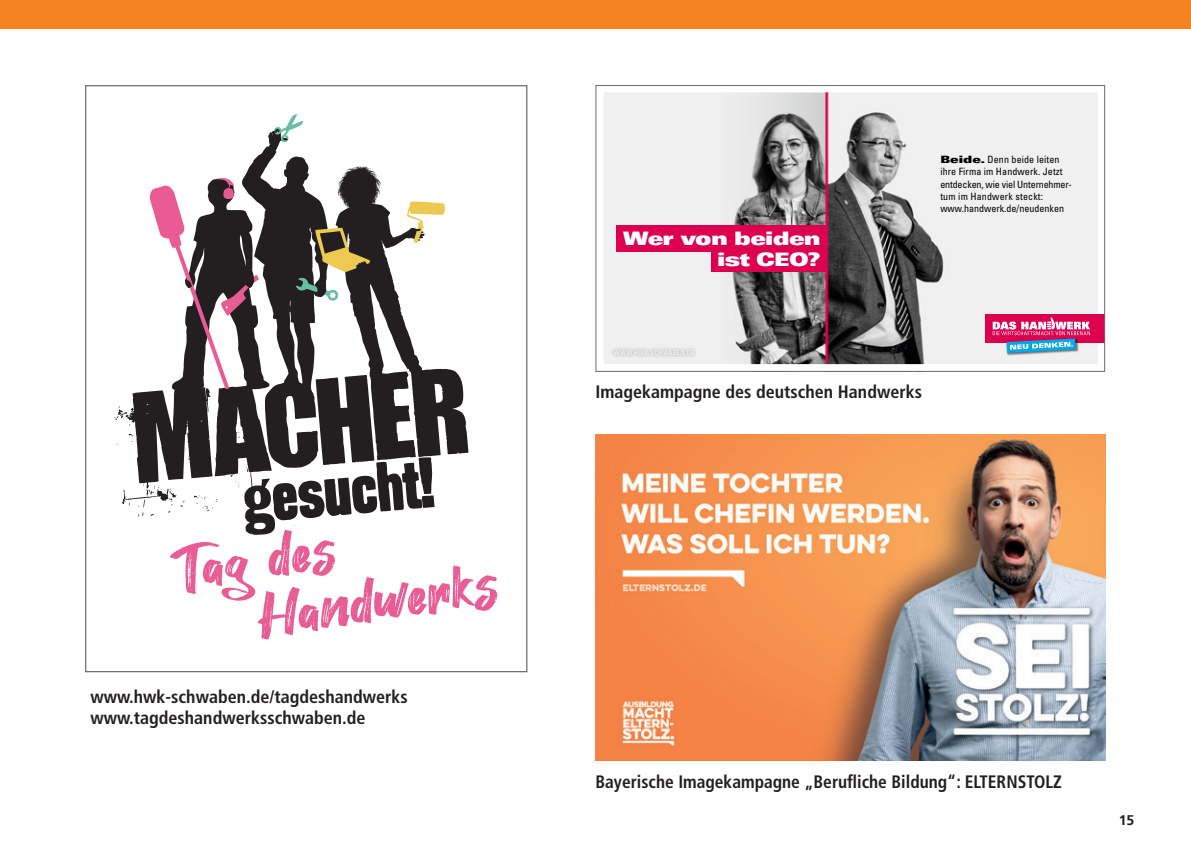
<style>
.page{position:relative;width:1191px;height:851px;background:#fff}
.page>*{position:absolute;margin:0;border:0;box-sizing:border-box;transform-origin:0 0}
.t1{font:18.6px/20.8px "Univers LT Std X Black Ex";letter-spacing:-.04em;color:#fff;text-align:right}
.t2{font:700 condensed 18px/21.6px "Frutiger LT Std";color:#231f20}
.t3{font:700 14px "Frutiger LT Std";color:#231f20}
.t4{font:condensed 10px/12px "Univers LT Std";letter-spacing:.01em;color:#000}
.t5{font:condensed 6.6px "Univers LT Std";letter-spacing:.035em;color:#fff}
.s1{font-family:"Univers LT Std X Black Ex";font-stretch:normal}
</style>
<div class="page">
<div style="left:0;top:0;width:1191px;height:28px;background:#f58220"></div>
<svg style="left:114px;top:115px;width:383px;height:524px"></svg>
<img style="left:604px;top:93px;width:492px;height:270px">
<div style="left:596px;top:85px;width:508px;height:286px;border:7px solid #fff"></div>
<div style="left:616px;top:225px;width:210px;height:26px;background:#dc004f"></div>
<div style="left:711px;top:245px;width:115px;height:27px;background:#dc004f"></div>
<div style="left:985px;top:314px;width:119px;height:28px;background:#dc004f"></div>
<svg style="left:1006px;top:353px;width:72px;height:3px"></svg>
<svg style="left:992px;top:317px;width:99px;height:36px"></svg>
<div style="left:610px;top:345px;width:88px;height:14px;background:#000;opacity:.35"></div>
<div style="left:614px;top:285px;width:49px;height:57px;background:#f0f0f0"></div>
<div style="left:595px;top:85px;width:510px;height:287px;border:1px solid #6c6d70"></div>
<img style="left:595px;top:434px;width:510px;height:326px">
<p class="t2" style="left:90px;top:685px;width:319px">www.hwk-schwaben.de/tagdeshandwerks www.tagdeshandwerksschwaben.de</p>
<p class="t1" style="left:622px;top:228px;width:200px">Wer von beiden ist CEO?</p>
<p class="t4" style="left:940px;top:154px;width:133px"><span class="s1">Beide.</span> Denn beide leiten ihre Firma im Handwerk. Jetzt entdecken, wie viel Unternehmer&shy;tum im Handwerk steckt: www.handwerk.de/neudenken</p>
<p class="t5" style="left:613px;top:348px;width:82px">WWW.HWK-SCHWABEN.DE</p>
<p class="t2" style="left:595px;top:380px;width:328px">Imagekampagne des deutschen Handwerks</p>
<p class="t2" style="left:595px;top:770px;width:468px">Bayerische Imagekampagne „Berufliche Bildung“: ELTERNSTOLZ</p>
<p class="t3" style="left:1118px;top:812px;width:17px">15</p>
</div>
